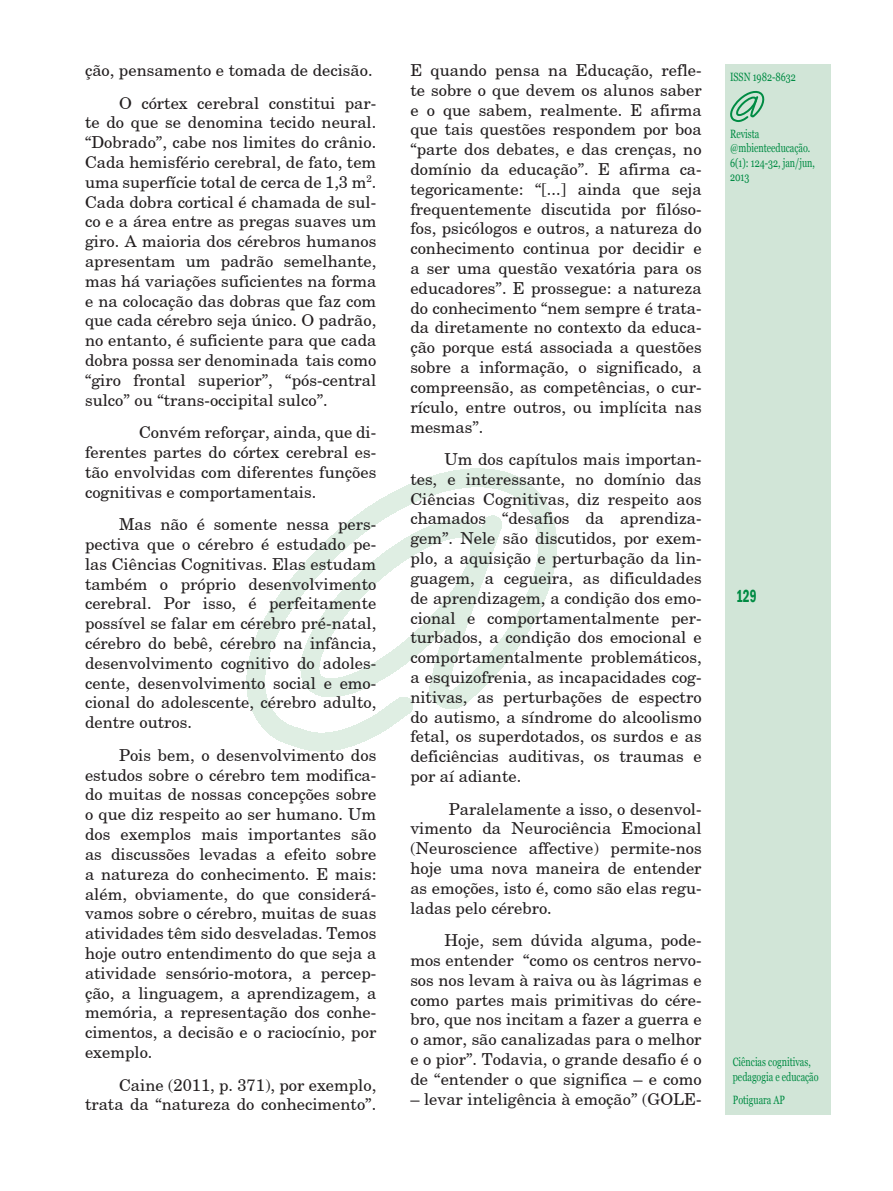
<style>
.page{position:relative;width:893px;height:1191px;background:#fff}
.page>*{position:absolute;margin:0;border:0;box-sizing:border-box;transform-origin:0 0}
.t1{font:600 condensed 18px "Franklin Gothic";color:#008b43;scale:.75 1}
.texto_miolo_01{font:16.5px/19.8px "New Century Schoolbook";color:#231f20;text-align:justify}
.t2{font:12px/14.4px "Georgia";color:#008b43;scale:.75 1}
.s1{font-style:inherit}
</style>
<div class="page">
<div style="left:725px;top:64px;width:105px;height:1050px;background:#d1e5d7"></div>
<svg style="left:246px;top:468px;width:311px;height:284px"></svg>
<svg style="left:730px;top:91px;width:35px;height:31px"></svg>
<p class="texto_miolo_01" style="left:85px;top:60px;width:289px">ção, pensamento e tomada de decisão.</p>
<p class="texto_miolo_01" style="left:85px;top:92px;width:293px;text-indent:34px">O córtex cerebral constitui par&shy;te do que se denomina tecido neural. “Dobrado”, cabe nos limites do crânio.<br>Cada hemisfério cerebral, de fato, tem uma superfície total de cerca de 1,3 m<sup>2</sup>.<br>Cada dobra cortical é chamada de sul&shy;co e a área entre as pregas suaves um giro. A maioria dos cérebros humanos apresentam um padrão semelhante, mas há variações suficientes na forma e na colocação das dobras que faz com que cada cérebro seja único. O padrão, no entanto, é suficiente para que cada dobra possa ser denominada tais como “giro frontal superior”, “pós-central sulco” ou “trans-occipital sulco”.</p>
<p class="texto_miolo_01" style="left:85px;top:422px;width:293px;text-indent:54px">Convém reforçar, ainda, que di&shy;ferentes partes do córtex cerebral es&shy;tão envolvidas com diferentes funções cognitivas e comportamentais.</p>
<p class="texto_miolo_01" style="left:85px;top:514px;width:293px;text-indent:34px">Mas não é somente nessa pers&shy;pectiva que o cérebro é estudado pe&shy;las Ciências Cognitivas. Elas estudam também o próprio desenvolvimento cerebral. Por isso, é perfeitamente possível se falar em cérebro pré-natal, cérebro do bebê, cérebro na infância, desenvolvimento cognitivo do adoles&shy;cente, desenvolvimento social e emo&shy;cional do adolescente, cérebro adulto, dentre outros.</p>
<p class="texto_miolo_01" style="left:85px;top:744px;width:293px;text-indent:34px">Pois bem, o desenvolvimento dos estudos sobre o cérebro tem modifica&shy;do muitas de nossas concepções sobre o que diz respeito ao ser humano. Um dos exemplos mais importantes são as discussões levadas a efeito sobre a natureza do conhecimento. E mais: além, obviamente, do que considerá&shy;vamos sobre o cérebro, muitas de suas atividades têm sido desveladas. Temos hoje outro entendimento do que seja a atividade sensório-motora, a percep&shy;ção, a linguagem, a aprendizagem, a memória, a representação dos conhe&shy;cimentos, a decisão e o raciocínio, por exemplo.</p>
<p class="texto_miolo_01" style="left:85px;top:1074px;width:293px;text-align:right">Caine <span class="s1">(2011,</span> p. 371), por exemplo, trata da “natureza do conhecimento”.</p>
<p class="texto_miolo_01" style="left:410px;top:60px;width:293px">E quando pensa na Educação, refle&shy;te sobre o que devem os alunos saber e o que sabem, realmente. E afirma que tais questões respondem por boa “parte dos debates, e das crenças, no domínio da educação”. E afirma ca&shy;tegoricamente: “[...] ainda que seja frequentemente discutida por filóso&shy;fos, psicólogos e outros, a natureza do conhecimento continua por decidir e a ser uma questão vexatória para os educadores”. E prossegue: a natureza do conhecimento “nem sempre é trata&shy;da diretamente no contexto da educa&shy;ção porque está associada a questões sobre a informação, o significado, a compreensão, as competências, o cur&shy;rículo, entre outros, ou implícita nas mesmas”.</p>
<p class="texto_miolo_01" style="left:410px;top:449px;width:293px;text-indent:34px">Um dos capítulos mais importan&shy;tes, e interessante, no domínio das Ciências Cognitivas, diz respeito aos chamados “desafios da aprendiza&shy;gem”. Nele são discutidos, por exem&shy;plo, a aquisição e perturbação da lin&shy;guagem, a cegueira, as dificuldades de aprendizagem, a condição dos emo&shy;cional e comportamentalmente per&shy;turbados, a condição dos emocional e comportamentalmente problemáticos, a esquizofrenia, as incapacidades cog&shy;nitivas, as perturbações de espectro do autismo, a síndrome do alcoolismo fetal, os superdotados, os surdos e as deficiências auditivas, os traumas e por aí adiante.</p>
<p class="texto_miolo_01" style="left:410px;top:798px;width:293px;text-indent:39px">Paralelamente a isso, o desenvol&shy;vimento da Neurociência Emocional (Neuroscience affective) permite-nos hoje uma nova maneira de entender as emoções, isto é, como são elas regu&shy;ladas pelo cérebro.</p>
<p class="texto_miolo_01" style="left:410px;top:930px;width:293px;text-indent:34px">Hoje, sem dúvida alguma, pode&shy;mos entender “como os centros nervo&shy;sos nos levam à raiva ou às lágrimas e como partes mais primitivas do cére&shy;bro, que nos incitam a fazer a guerra e o amor, são canalizadas para o melhor e o pior”. Todavia, o grande desafio é o de “entender o que significa – e como</p>
<p class="texto_miolo_01" style="left:410px;top:1088px;width:293px">– levar inteligência à emoção” <span class="s1">(GOLE-</span></p>
<p class="t2" style="left:730px;top:69px;width:89px">ISSN 1982-8632</p>
<p class="t2" style="left:730px;top:127px;width:115px">Revista @mbienteeducação.<br>6(1): 124-32, jan/jun,<br>2013</p>
<p class="t1" style="left:736px;top:583px;width:29px">129</p>
<p class="t2" style="left:733px;top:1055px;width:116px">Ciências cognitivas, pedagogia e educação</p>
<p class="t2" style="left:733px;top:1092px;width:71px">Potiguara AP</p>
</div>
